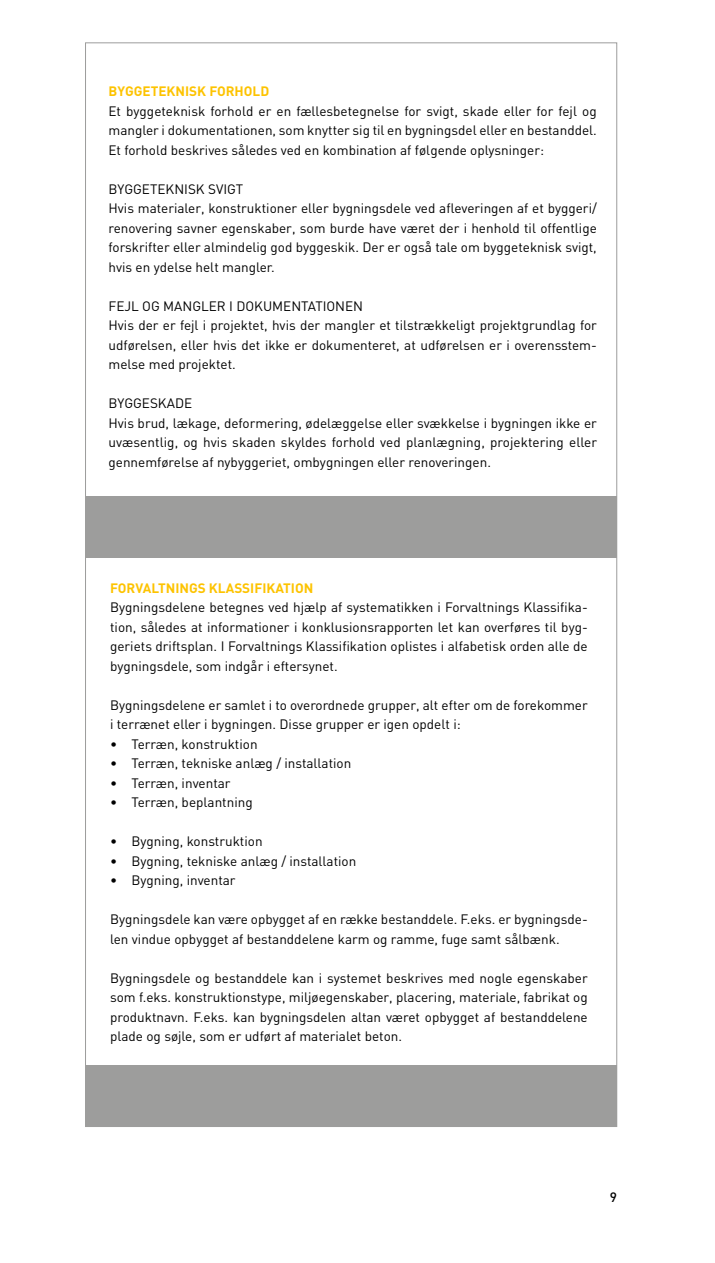
<style>
.page{position:relative;width:715px;height:1263px;background:#fff}
.page>*{position:absolute;margin:0;border:0;box-sizing:border-box;transform-origin:0 0}
.t1{font:13.5px/19.5px "DIN";color:#000}
.t2{font:700 13.5px "DIN";color:#fdc300}
.t3{font:500 13.5px "DIN";color:#000}
</style>
<div class="page">
<div style="left:85px;top:1065px;width:531px;height:62px;background:#9d9d9c"></div>
<div style="left:85px;top:496px;width:531px;height:62px;background:#9d9d9c"></div>
<p class="t2" style="left:108px;top:83px;width:10px">BYGGETEKNISK</p>
<p class="t2" style="left:209px;top:83px;width:10px">FORHOLD</p>
<p class="t1" style="left:108px;top:101px;width:489px;text-align:justify">Et byggeteknisk forhold er en fællesbetegnelse for svigt, skade eller for fejl og mangler i dokumentationen, som knytter sig til en bygningsdel eller en bestanddel.<br>Et forhold beskrives således ved en kombination af følgende oplysninger:</p>
<p class="t1" style="left:108px;top:179px;width:43px">Byggeteknisk</p>
<p class="t1" style="left:108px;top:179px;width:489px;text-indent:100px">svi gt<br>Hvis materialer, konstruktioner eller bygningsdele ved afleveringen af et byggeri/ renovering savner egenskaber, som burde have været der i henhold til offentlige forskrifter eller almindelig god byggeskik. Der er også tale om byggeteknisk svigt, hvis en ydelse helt mangler.</p>
<p class="t1" style="left:108px;top:296px;width:65px">Fejl og man</p>
<p class="t1" style="left:192px;top:296px;width:71px">gler i dokumentati</p>
<p class="t1" style="left:108px;top:296px;width:489px;text-indent:218px">onen<br>Hvis der er fejl i projektet, hvis der mangler et tilstrækkeligt projektgrundlag for udførelsen, eller hvis det ikke er dokumenteret, at udførelsen er i overensstem&shy;melse med projektet.</p>
<p class="t1" style="left:108px;top:393px;width:490px">Byggeskade<br>Hvis brud, lækage, deformering, ødelæggelse eller svækkelse i bygningen ikke er uvæsentlig, og hvis skaden skyldes forhold ved planlægning, projektering eller gennemførelse af nybyggeriet, ombygningen eller renoveringen.</p>
<p class="t2" style="left:110px;top:579px;width:9px">FOR</p>
<p class="t2" style="left:135px;top:579px;width:17px">VALTNINGS</p>
<p class="t2" style="left:209px;top:579px;width:9px">KLASSIFIKATION</p>
<p class="t1" style="left:110px;top:597px;width:479px;text-align:justify">Bygningsdelene betegnes ved hjælp af systematikken i Forvaltnings Klassifika&shy;tion, således at informationer i konklusionsrapporten let kan overføres til byg&shy;geriets driftsplan. I Forvaltnings Klassifikation oplistes i alfabetisk orden alle de bygningsdele, som indgår i eftersynet.</p>
<p class="t1" style="left:110px;top:695px;width:479px">Bygningsdelene er samlet i to overordnede grupper, alt efter om de forekommer i terrænet eller i bygningen. Disse grupper er igen opdelt i:</p>
<p class="t1" style="left:110px;top:734px;width:149px">• Terræn, konstruktion</p>
<p class="t1" style="left:110px;top:753px;width:243px">• Terræn, tekniske anlæg / installation</p>
<p class="t1" style="left:110px;top:773px;width:122px">• Terræn, inventar</p>
<p class="t1" style="left:110px;top:792px;width:144px">• Terræn, beplantning</p>
<p class="t1" style="left:110px;top:831px;width:154px">• Bygning, konstruktion</p>
<p class="t1" style="left:110px;top:851px;width:248px">• Bygning, tekniske anlæg / installation</p>
<p class="t1" style="left:110px;top:870px;width:127px">• Bygning, inventar</p>
<p class="t1" style="left:110px;top:909px;width:479px">Bygningsdele kan være opbygget af en række bestanddele. F.eks. er bygningsde&shy;len vindue opbygget af bestanddelene karm og ramme, fuge samt sålbænk.</p>
<p class="t1" style="left:110px;top:968px;width:479px;text-align:justify">Bygningsdele og bestanddele kan i systemet beskrives med nogle egenskaber som f.eks. konstruktionstype, miljøegenskaber, placering, materiale, fabrikat og produktnavn. F.eks. kan bygningsdelen altan været opbygget af bestanddelene plade og søjle, som er udført af materialet beton.</p>
<p class="t3" style="left:609px;top:1188px;width:9px">9</p>
</div>
